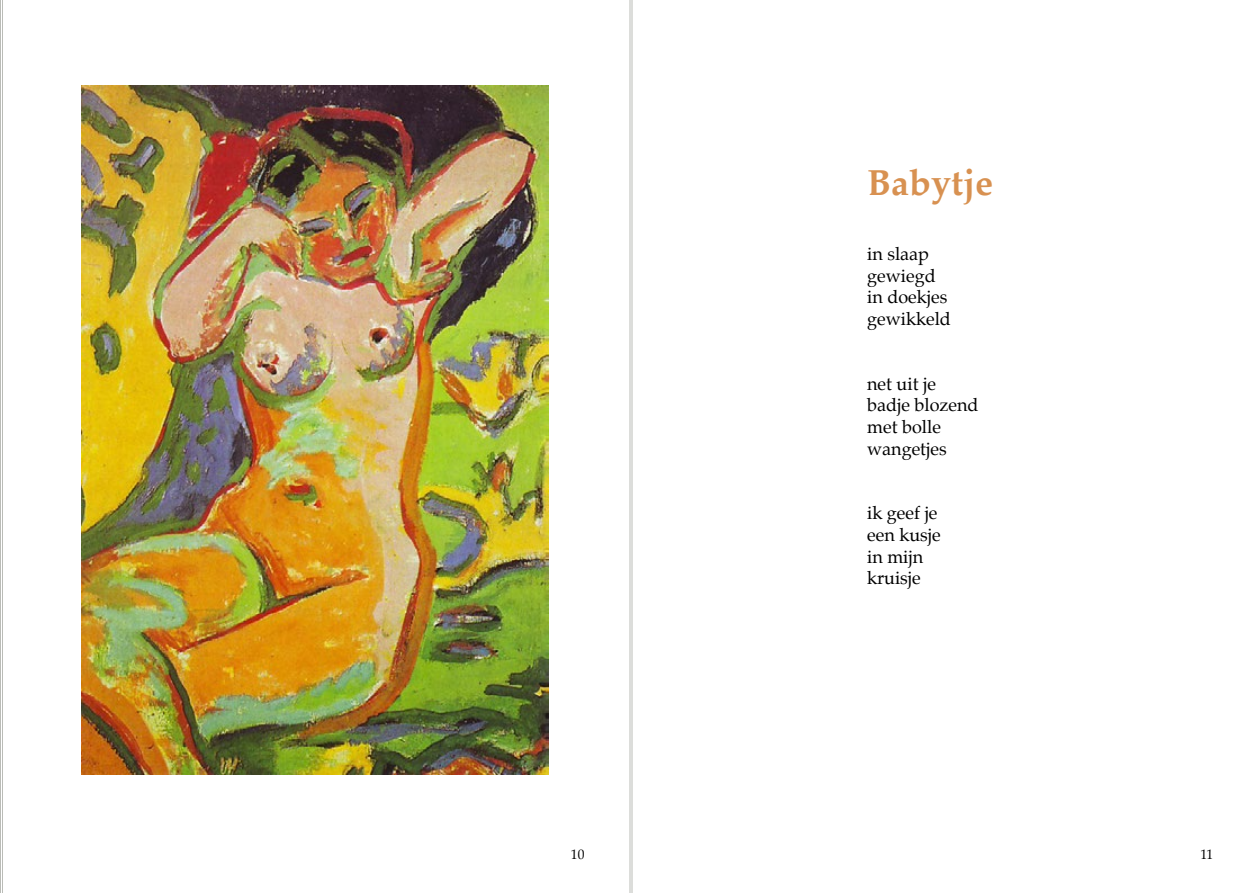
<style>
.page{position:relative;width:1259px;height:893px;background:#fff}
.page>*{position:absolute;margin:0;border:0;box-sizing:border-box;transform-origin:0 0}
.t1{font:700 36px "Palatino";color:#d89151}
.t2{font:18px/21.6px "Palatino";color:#000}
.t3{font:13.5px "Palatino";color:#000}
</style>
<div class="page">
<hr style="left:2px;top:0;width:1px;height:893px;background:#babcb7">
<hr style="left:0;top:0;width:1px;height:893px;background:#babcb7">
<hr style="left:631px;top:0;width:1px;height:893px;background:#babcb7">
<hr style="left:629px;top:0;width:1px;height:893px;background:#babcb7">
<img style="left:81px;top:85px;width:467px;height:689px">
<h1 class="t1" style="left:867px;top:152px;width:127px">Babytje</h1>
<p class="t2" style="left:867px;top:243px;width:85px">in slaap gewiegd in doekjes gewikkeld</p>
<p class="t2" style="left:867px;top:373px;width:113px">net uit je badje blozend met bolle wangetjes</p>
<p class="t2" style="left:867px;top:502px;width:75px">ik geef je een kusje in mijn kruisje</p>
<p class="t3" style="left:571px;top:843px;width:15px">10</p>
<p class="t3" style="left:1200px;top:843px;width:14px">11</p>
</div>
